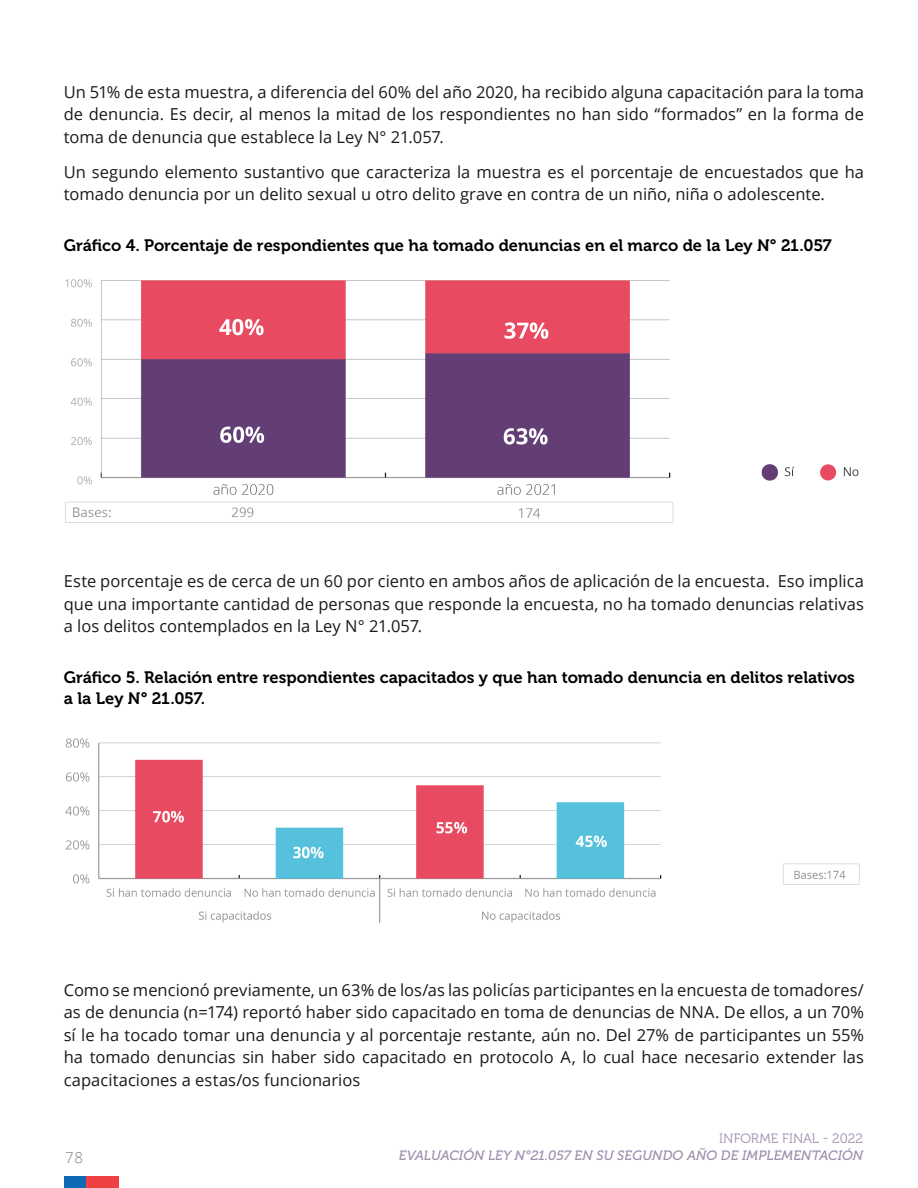
<style>
.page{position:relative;width:918px;height:1188px;background:#fff}
.page>*{position:absolute;margin:0;border:0;box-sizing:border-box;transform-origin:0 0}
.t1{font:16.5px/22.5px "Open Sans";color:#1a1a1a;text-align:justify}
.t2{font:16.5px/21px "Museo 700";color:#000}
.t3{font:300 15px "Open Sans";color:#808080}
.t4{font:italic 13.5px "Museo 500";letter-spacing:.005em;color:#9f8dad}
.t5{font:13.5px "Museo 300";letter-spacing:-.005em;color:#9f8dad}
</style>
<div class="page">
<img style="left:65px;top:279px;width:794px;height:244px">
<img style="left:65px;top:738px;width:795px;height:185px">
<div style="left:64px;top:1176px;width:23px;height:12px;background:#0f69b4"></div>
<div style="left:87px;top:1176px;width:32px;height:12px;background:#ef4144"></div>
<p class="t1" style="left:64px;top:80px;width:802px">Un 51% de esta muestra, a diferencia del 60% del año 2020, ha recibido alguna capacitación para la toma de denuncia. Es decir, al menos la mitad de los respondientes no han sido “formados” en la forma de toma de denuncia que establece la Ley N° 21.057.</p>
<p class="t1" style="left:64px;top:160px;width:802px">Un segundo elemento sustantivo que caracteriza la muestra es el porcentaje de encuestados que ha tomado denuncia por un delito sexual u otro delito grave en contra de un niño, niña o adolescente.</p>
<p class="t2" style="left:64px;top:235px;width:770px">Gráfico 4. Porcentaje de respondientes que ha tomado denuncias en el marco de la Ley N° 21.057</p>
<p class="t1" style="left:64px;top:570px;width:802px">Este porcentaje es de cerca de un 60 por ciento en ambos años de aplicación de la encuesta. Eso implica que una importante cantidad de personas que responde la encuesta, no ha tomado denuncias relativas a los delitos contemplados en la Ley N° 21.057.</p>
<p class="t2" style="left:64px;top:667px;width:793px">Gráfico 5. Relación entre respondientes capacitados y que han tomado denuncia en delitos relativos a la Ley N° 21.057.</p>
<p class="t1" style="left:64px;top:978px;width:802px">Como se mencionó previamente, un 63% de los/as las policías participantes en la encuesta de tomadores/ as de denuncia (n=174) reportó haber sido capacitado en toma de denuncias de NNA. De ellos, a un 70% sí le ha tocado tomar una denuncia y al porcentaje restante, aún no. Del 27% de participantes un 55% ha tomado denuncias sin haber sido capacitado en protocolo A, lo cual hace necesario extender las capacitaciones a estas/os funcionarios</p>
<p class="t5" style="left:719px;top:1132px;width:145px">INFORME FINAL - 2022</p>
<p class="t3" style="left:65px;top:1147px;width:19px">78</p>
<p class="t4" style="left:399px;top:1148px;width:466px">EVALUACIÓN LEY N°21.057 EN SU SEGUNDO AÑO DE IMPLEMENTACIÓN</p>
</div>
